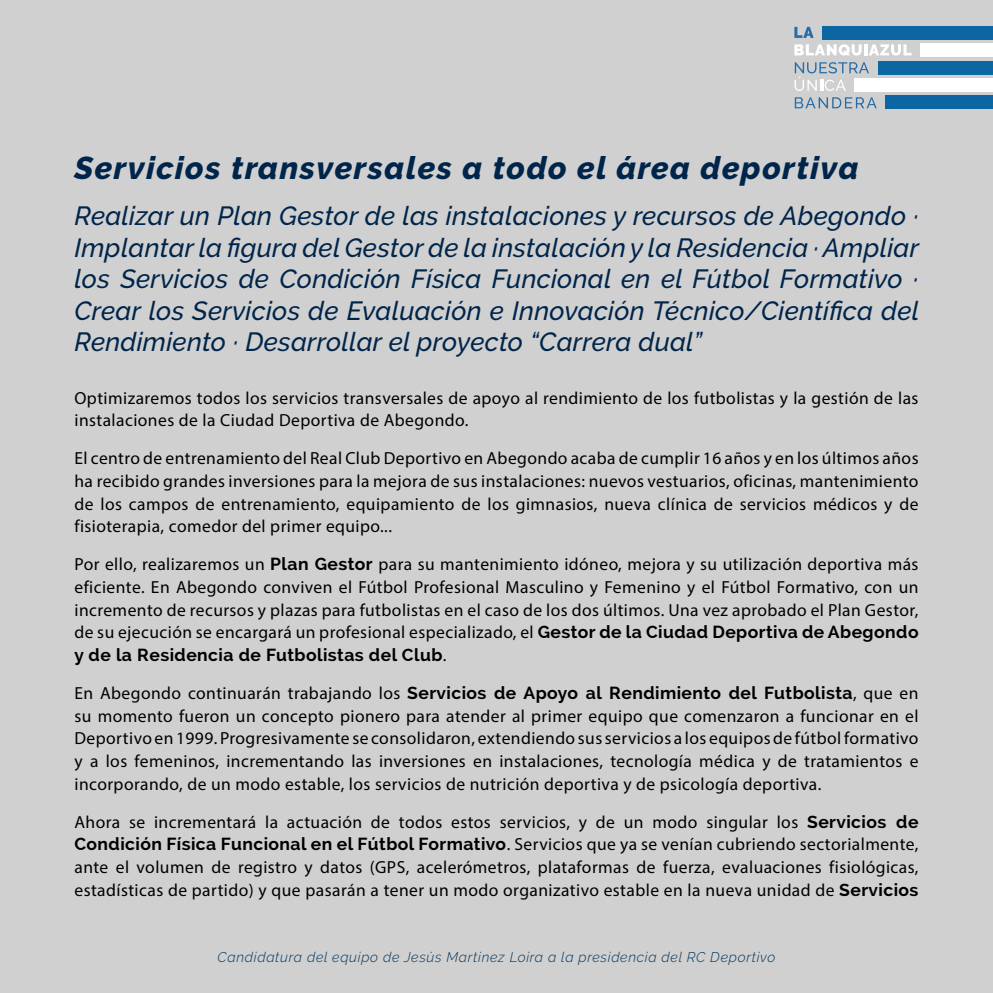
<style>
.page{position:relative;width:993px;height:993px;background:#fff}
.page>*{position:absolute;margin:0;border:0;box-sizing:border-box;transform-origin:0 0}
.t1{font:italic 800 31.5px "Raleway";letter-spacing:.05em;color:#00254b}
.t2{font:italic 500 26.25px/31.5px "Raleway";letter-spacing:.01em;color:#00254b;text-align:justify}
.t3{font:17.5px/22.8px "Myriad Pro";letter-spacing:.025em;color:#000;text-align:justify}
.t4{font:700 17.5px/37.6px "Raleway";letter-spacing:.025em;color:#000}
.t5{font:italic 300 14px "Raleway";letter-spacing:.05em;color:#02345b}
.s1{font-family:"Raleway";font-weight:700}
.s2{font-family:"Myriad Pro";font-weight:400}
</style>
<div class="page">
<div style="left:0;top:0;width:992px;height:992px;background:#d0d0d0"></div>
<svg style="left:794px;top:62px;width:74px;height:29px"></svg>
<svg style="left:794px;top:97px;width:82px;height:11px"></svg>
<svg style="left:794px;top:27px;width:19px;height:11px"></svg>
<svg style="left:794px;top:44px;width:117px;height:11px"></svg>
<div style="left:885px;top:95px;width:107px;height:14px;background:#0c66a2"></div>
<div style="left:877px;top:61px;width:115px;height:13px;background:#0c66a2"></div>
<div style="left:854px;top:78px;width:138px;height:14px;background:#fff"></div>
<div style="left:822px;top:26px;width:170px;height:14px;background:#0c66a2"></div>
<div style="left:920px;top:43px;width:72px;height:14px;background:#fff"></div>
<h1 class="t1" style="left:74px;top:149px;width:785px">Servicios transversales a todo el área deportiva</h1>
<p class="t2" style="left:74px;top:200px;width:846px">Realizar un Plan Gestor de las instalaciones y recursos de Abegondo · Implantar la figura del Gestor de la instalación y la Residencia · Ampliar los Servicios de Condición Física Funcional en el Fútbol Formativo · Crear los Servicios de Evaluación e Innovación Técnico/Científica del Rendimiento · Desarrollar el proyecto “Carrera dual”</p>
<p class="t3" style="left:74px;top:386px;width:845px">Optimizaremos todos los servicios transversales de apoyo al rendimiento de los futbolistas y la gestión de las instalaciones de la Ciudad Deportiva de Abegondo.</p>
<p class="t3" style="left:74px;top:446px;width:845px">El centro de entrenamiento del Real Club Deportivo en Abegondo acaba de cumplir 16 años y en los últimos años ha recibido grandes inversiones para la mejora de sus instalaciones: nuevos vestuarios, oficinas, mantenimiento de los campos de entrenamiento, equipamiento de los gimnasios, nueva clínica de servicios médicos y de fisioterapia, comedor del primer equipo...</p>
<p class="t3" style="left:74px;top:552px;width:845px">Por ello, realizaremos un <span class="s1">Plan Gestor</span> para su mantenimiento idóneo, mejora y su utilización deportiva más eficiente. En Abegondo conviven el Fútbol Profesional Masculino y Femenino y el Fútbol Formativo, con un incremento de recursos y plazas para futbolistas en el caso de los dos últimos. Una vez aprobado el Plan Gestor, de su ejecución se encargará un profesional especializado, el <span class="s1">Gestor de la Ciudad Deportiva de Abegondo</span></p>
<p class="t4" style="left:74px;top:636px;width:845px">y de la Residencia de Futbolistas del Club<span class="s2">.<br>En Abegondo continuarán trabajando los</span> Servicios de Apoyo al Rendimiento del Futbolista<span class="s2">, que en</span></p>
<p class="t3" style="left:74px;top:703px;width:845px">su momento fueron un concepto pionero para atender al primer equipo que comenzaron a funcionar en el Deportivo en 1999. Progresivamente se consolidaron, extendiendo sus servicios a los equipos de fútbol formativo y a los femeninos, incrementando las inversiones en instalaciones, tecnología médica y de tratamientos e incorporando, de un modo estable, los servicios de nutrición deportiva y de psicología deportiva.</p>
<p class="t3" style="left:74px;top:809px;width:845px">Ahora se incrementará la actuación de todos estos servicios, y de un modo singular los <span class="s1">Servicios de Condición Física Funcional en el Fútbol Formativo</span>. Servicios que ya se venían cubriendo sectorialmente, ante el volumen de registro y datos (GPS, acelerómetros, plataformas de fuerza, evaluaciones fisiológicas, estadísticas de partido) y que pasarán a tener un modo organizativo estable en la nueva unidad de <span class="s1">Servicios</span></p>
<p class="t5" style="left:217px;top:948px;width:559px">Candidatura del equipo de Jesús Martínez Loira a la presidencia del RC Deportivo</p>
</div>
